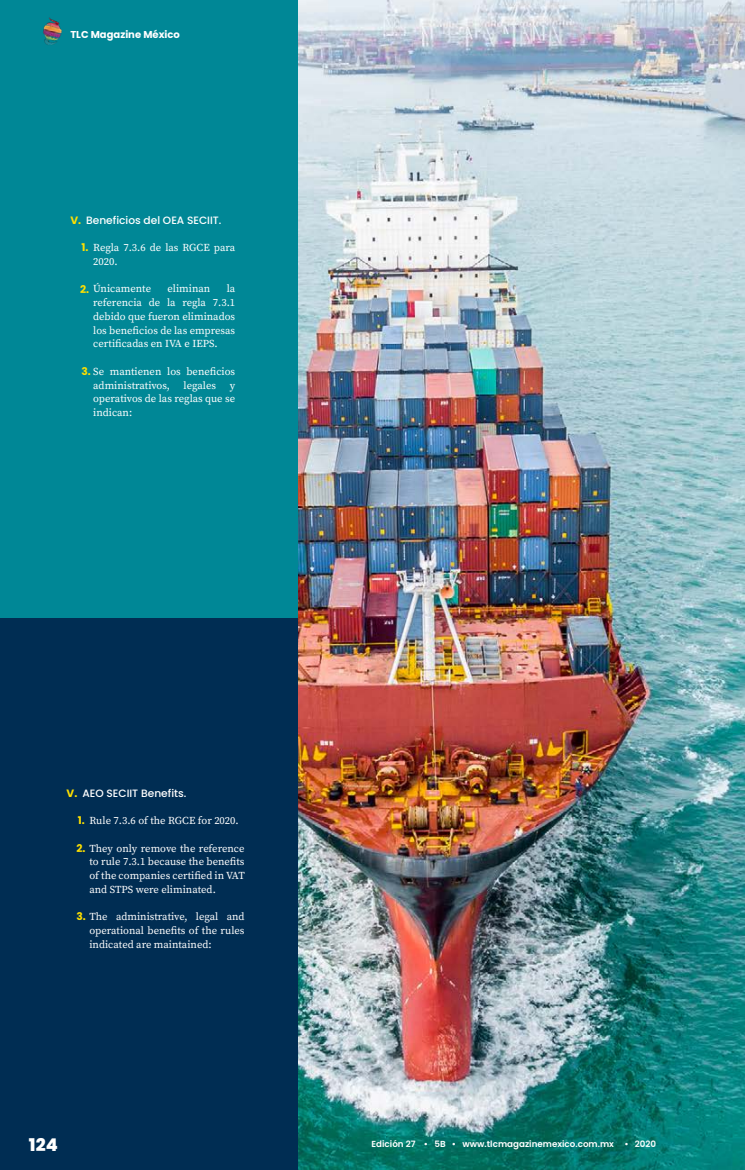
<style>
.page{position:relative;width:745px;height:1170px;background:#fff}
.page>*{position:absolute;margin:0;border:0;box-sizing:border-box;transform-origin:0 0}
.t1{font:800 17.5px "Poppins";color:#fff}
.t2{font:10.62px/13.8px "Source Serif Pro";color:#fff;text-align:justify}
.t3{font:500 10.62px "Poppins";color:#fff}
.t4{font:700 10.62px "Poppins";color:#fee000}
.t5{font:700 10px "Poppins";color:#fff}
.t6{font:600 8.75px "Poppins";color:#fff}
.s1{font-family:"Poppins";font-weight:700;color:#fee000}
</style>
<div class="page">
<img style="left:297px;top:0;width:447px;height:1169px">
<div style="left:0;top:0;width:297px;height:618px;background:#008796"></div>
<div style="left:0;top:618px;width:297px;height:551px;background:#002d53"></div>
<img style="left:43px;top:17px;width:19px;height:28px">
<p class="t5" style="left:70px;top:29px;width:111px">TLC Magazine México</p>
<p class="t3" style="left:86px;top:214px;width:137px">Beneficios del OEA SECIIT.</p>
<p class="t2" style="left:93px;top:241px;width:143px;text-indent:-12px"><span class="s1">1.</span> Regla 7.3.6 de las RGCE para<br>2020.</p>
<p class="t2" style="left:80px;top:282px;width:72px"><span class="s1">2.</span> Únicamente</p>
<p class="t2" style="left:167px;top:282px;width:44px">eliminan</p>
<p class="t4" style="left:70px;top:214px;width:12px">V.</p>
<p class="t2" style="left:93px;top:282px;width:143px;text-indent:133px">la referencia de la regla 7.3.1 debido que fueron eliminados los beneficios de las empresas certificadas en IVA e IEPS.</p>
<p class="t2" style="left:93px;top:364px;width:143px;text-indent:-12px"><span class="s1">3.</span> Se mantienen los beneficios administrativos,</p>
<p class="t2" style="left:183px;top:378px;width:34px">legales</p>
<p class="t2" style="left:93px;top:378px;width:143px;text-indent:136px">y operativos de las reglas que se indican:</p>
<p class="t3" style="left:82px;top:786px;width:105px">AEO SECIIT Benefits.</p>
<p class="t2" style="left:78px;top:813px;width:162px"><span class="s1">1.</span> Rule 7.3.6 of the RGCE for 2020.</p>
<p class="t2" style="left:89px;top:841px;width:157px;text-indent:-13px"><span class="s1">2.</span> They only remove the reference to rule 7.3.1 because the benefits of the companies certified in VAT and STPS were eliminated.</p>
<p class="t2" style="left:89px;top:909px;width:156px;text-indent:-13px"><span class="s1">3.</span> The administrative, legal and operational benefits of the rules indicated are maintained:</p>
<p class="t4" style="left:67px;top:786px;width:12px">V.</p>
<h1 class="t1" style="left:29px;top:1134px;width:30px">124</h1>
<p class="t6" style="left:371px;top:1138px;width:286px">Edición 27 • 5B • www.tlcmagazinemexico.com.mx • 2020</p>
</div>
